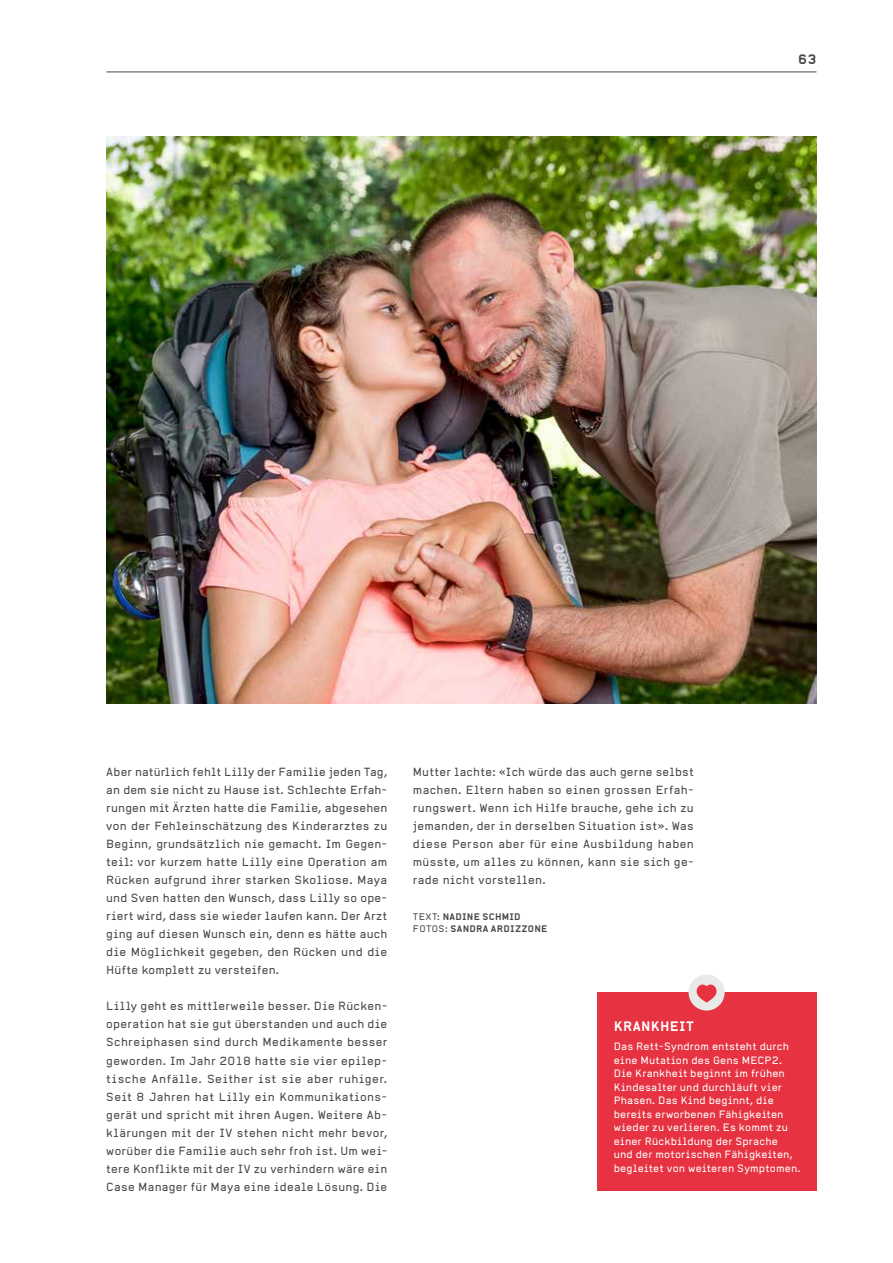
<style>
.page{position:relative;width:893px;height:1263px;background:#fff}
.page>*{position:absolute;margin:0;border:0;box-sizing:border-box;transform-origin:0 0}
.t1{font:700 13.5px "Alpha Headline Pre";letter-spacing:.03em;color:#fff}
.t2{font:700 13.5px "Alpha Headline Pre";color:#4b4744}
.t3{font:11.7px/18px "Alpha Headline Pre";letter-spacing:.025em;color:#4b4744;text-align:justify}
.t4{font:10.5px/13.5px "Alpha Headline Pre";letter-spacing:.015em;color:#fff}
.t5{font:700 9.3px/12px "Alpha Headline Pre";letter-spacing:.025em;color:#4b4744}
.s1{font-weight:400}
</style>
<div class="page">
<div style="left:597px;top:992px;width:219px;height:199px;background:#e63241"></div>
<div style="left:688px;top:974px;width:37px;height:36px;background:#e9e9e8;border-radius:50%"></div>
<svg style="left:697px;top:984px;width:19px;height:18px"></svg>
<img style="left:106px;top:136px;width:710px;height:568px">
<hr style="left:106px;top:72px;width:710px;height:1px;background:#4b4744">
<p class="t2" style="left:798px;top:51px;width:20px">63</p>
<p class="t3" style="left:106px;top:762px;width:283px">Aber natürlich fehlt Lilly der Familie jeden Tag, an dem sie nicht zu Hause ist. Schlechte Erfah&shy;rungen mit Ärzten hatte die Familie, abgesehen von der Fehleinschätzung des Kinderarztes zu Beginn, grundsätzlich nie gemacht. Im Gegen&shy;teil: vor kurzem hatte Lilly eine Operation am Rücken aufgrund ihrer starken Skoliose. Maya und Sven hatten den Wunsch, dass Lilly so ope&shy;riert wird, dass sie wieder laufen kann. Der Arzt ging auf diesen Wunsch ein, denn es hätte auch die Möglichkeit gegeben, den Rücken und die Hüfte komplett zu versteifen.</p>
<p class="t3" style="left:106px;top:997px;width:283px;text-align:left">Lilly geht es mittlerweile besser. Die Rücken&shy;operation hat sie gut überstanden und auch die Schreiphasen sind durch Medikamente besser geworden. Im Jahr 2018 hatte sie vier epilep&shy;tische Anfälle. Seither ist sie aber ruhiger.<br>Seit 8 Jahren hat Lilly ein Kommunikations&shy;gerät und spricht mit ihren Augen. Weitere Ab&shy;klärungen mit der IV stehen nicht mehr bevor, worüber die Familie auch sehr froh ist. Um wei&shy;tere Konflikte mit der IV zu verhindern wäre ein Case Manager für Maya eine ideale Lösung. Die</p>
<p class="t3" style="left:413px;top:762px;width:283px">Mutter lachte: «Ich würde das auch gerne selbst machen. Eltern haben so einen grossen Erfah&shy;rungswert. Wenn ich Hilfe brauche, gehe ich zu jemanden, der in derselben Situation ist». Was diese Person aber für eine Ausbildung haben müsste, um alles zu können, kann sie sich ge&shy;rade nicht vorstellen.</p>
<p class="t5" style="left:413px;top:911px;width:136px"><span class="s1">TEXT:</span> NADINE SCHMID<br><span class="s1">FOTOS:</span> SANDRA ARDIZZONE</p>
<p class="t1" style="left:614px;top:1018px;width:82px">KRANKHEIT</p>
<p class="t4" style="left:614px;top:1039px;width:188px">Das Rett-Syndrom entsteht durch eine Mutation des Gens MECP2.<br>Die Krankheit beginnt im frühen<br>Kindesalter und durchläuft vier<br>Phasen. Das Kind beginnt, die bereits erworbenen Fähigkeiten wieder zu verlieren. Es kommt zu einer Rückbildung der Sprache<br>und der motorischen Fähigkeiten, begleitet von weiteren Symptomen.</p>
</div>
